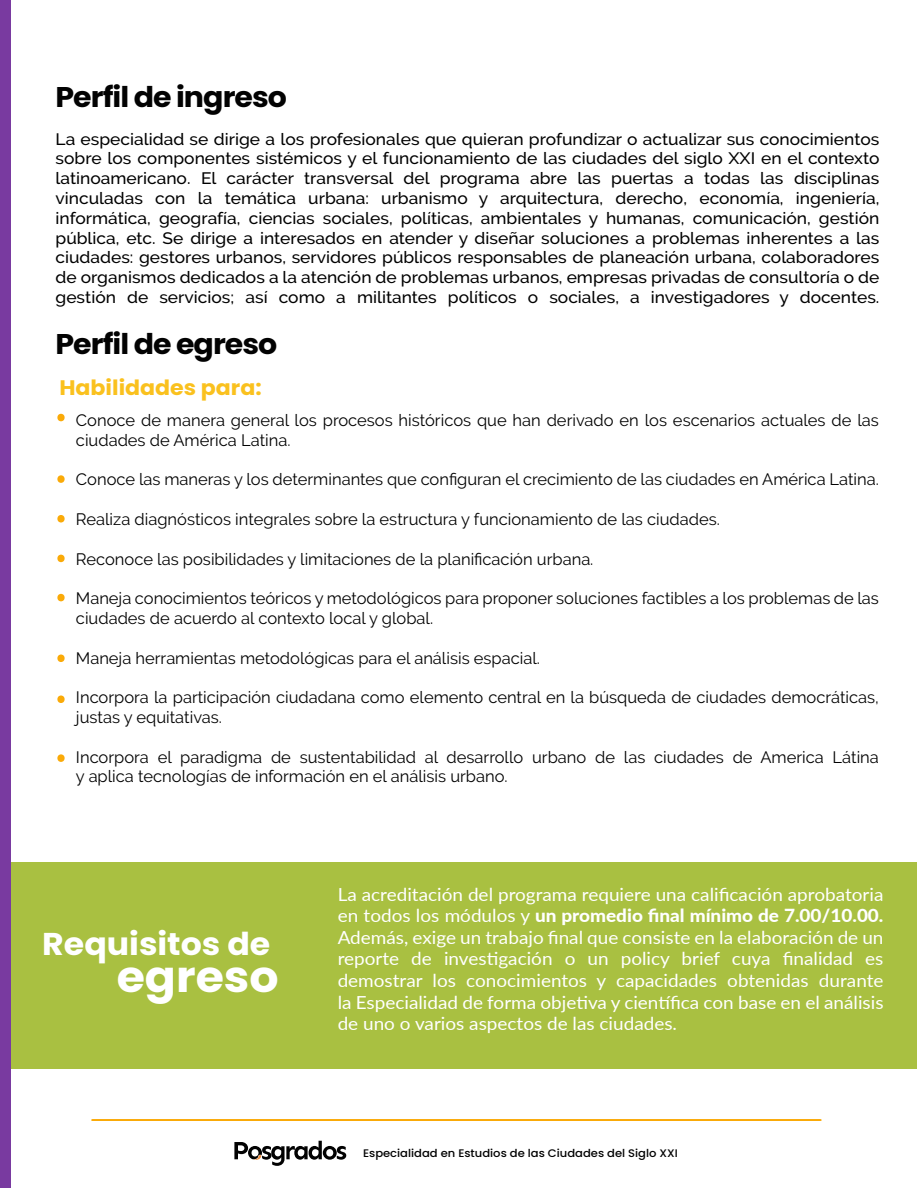
<style>
.page{position:relative;width:918px;height:1188px;background:#fff}
.page>*{position:absolute;margin:0;border:0;box-sizing:border-box;transform-origin:0 0}
.t1{font:700 43.5px "Poppins";color:#fff;scale:1.05 1}
.t2{font:700 31.5px "Poppins";color:#fff;scale:1.05 1}
.t3{font:700 28.5px "Poppins";letter-spacing:-.03em;color:#020202;scale:1.05 1}
.t4{font:700 21px "Poppins";color:#fac11e;scale:1.05 1}
.t5{font:18px/21.6px "Lato";color:#fff;text-align:justify;scale:1.05 1}
.t6{font:500 16.5px/19.8px "Raleway";color:#000;text-align:justify;scale:1.05 1}
.t7{font:16.5px/19.8px "Raleway";color:#020202}
.t8{font:500 10.95px "Poppins";color:#020202;scale:1.05 1}
.s1{font-weight:800}
</style>
<div class="page">
<div style="left:0;top:862px;width:917px;height:207px;background:#a9c041"></div>
<div style="left:0;top:0;width:11px;height:1188px;background:#793aa0"></div>
<hr style="left:92px;top:1119px;width:730px;height:2px;background:#faaa08">
<svg style="left:57px;top:414px;width:8px;height:7px"></svg>
<svg style="left:57px;top:475px;width:8px;height:8px"></svg>
<svg style="left:57px;top:515px;width:8px;height:7px"></svg>
<svg style="left:57px;top:555px;width:8px;height:7px"></svg>
<svg style="left:57px;top:594px;width:8px;height:7px"></svg>
<svg style="left:57px;top:655px;width:8px;height:7px"></svg>
<svg style="left:57px;top:696px;width:8px;height:7px"></svg>
<svg style="left:57px;top:754px;width:8px;height:8px"></svg>
<svg style="left:234px;top:1141px;width:112px;height:25px"></svg>
<h3 class="t3" style="left:56px;top:80px;width:222px">Perfil de ingreso</h3>
<p class="t6" style="left:56px;top:129px;width:786px">La especialidad se dirige a los profesionales que quieran profundizar o actualizar sus conocimientos sobre los componentes sistémicos y el funcionamiento de las ciudades del siglo XXI en el contexto latinoamericano. El carácter transversal del programa abre las puertas a todas las disciplinas vinculadas con la temática urbana: urbanismo y arquitectura, derecho, economía, ingeniería, informática, geografía, ciencias sociales, políticas, ambientales y humanas, comunicación, gestión pública, etc. Se dirige a interesados en atender y diseñar soluciones a problemas inherentes a las ciudades: gestores urbanos, servidores públicos responsables de planeación urbana, colaboradores de organismos dedicados a la atención de problemas urbanos, empresas privadas de consultoría o de gestión de servicios; así como a militantes políticos o sociales, a investigadores y docentes.</p>
<h3 class="t3" style="left:56px;top:328px;width:213px">Perfil de egreso</h3>
<p class="t4" style="left:59px;top:375px;width:194px">Habilidades para:</p>
<p class="t7" style="left:76px;top:410px;width:804px">Conoce de manera general los procesos históricos que han derivado en los escenarios actuales de las ciudades de América Latina.</p>
<p class="t7" style="left:76px;top:470px;width:804px">Conoce las maneras y los determinantes que configuran el crecimiento de las ciudades en América Latina.</p>
<p class="t7" style="left:76px;top:509px;width:645px">Realiza diagnósticos integrales sobre la estructura y funcionamiento de las ciudades.</p>
<p class="t7" style="left:76px;top:549px;width:519px">Reconoce las posibilidades y limitaciones de la planificación urbana.</p>
<p class="t7" style="left:76px;top:588px;width:805px">Maneja conocimientos teóricos y metodológicos para proponer soluciones factibles a los problemas de las ciudades de acuerdo al contexto local y global.</p>
<p class="t7" style="left:76px;top:648px;width:466px">Maneja herramientas metodológicas para el análisis espacial.</p>
<p class="t7" style="left:76px;top:687px;width:805px">Incorpora la participación ciudadana como elemento central en la búsqueda de ciudades democráticas, justas y equitativas.</p>
<p class="t7" style="left:76px;top:747px;width:804px">Incorpora el paradigma de sustentabilidad al desarrollo urbano de las ciudades de America Látina y aplica tecnologías de información en el análisis urbano.</p>
<h2 class="t2" style="left:42px;top:925px;width:219px">Requisitos de</h2>
<h1 class="t1" style="left:117px;top:951px;width:156px">egreso</h1>
<p class="t5" style="left:338px;top:883px;width:521px">La acreditación del programa requiere una calificación aprobatoria en todos los módulos y <span class="s1">un promedio final mínimo de 7.00/10.00.<br></span>Además, exige un trabajo final que consiste en la elaboración de un reporte de investigación o un policy brief cuya finalidad es demostrar los conocimientos y capacidades obtenidas durante la Especialidad de forma objetiva y científica con base en el análisis de uno o varios aspectos de las ciudades.</p>
<p class="t8" style="left:363px;top:1146px;width:301px">Especialidad en Estudios de las Ciudades del Siglo XXI</p>
</div>
